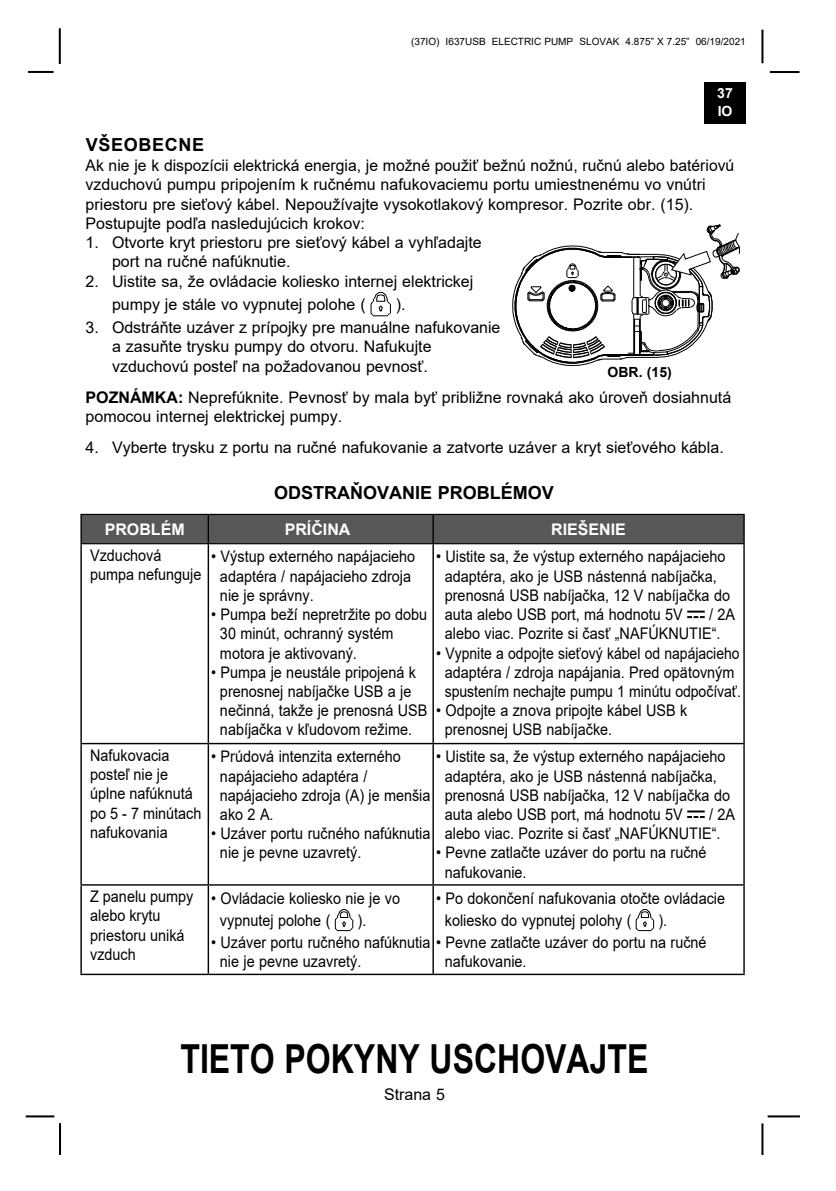
<style>
.page{position:relative;width:836px;height:1191px;background:#fff}
.page>*{position:absolute;margin:0;border:0;box-sizing:border-box;transform-origin:0 0}
.t1{font:700 40px "Arial";color:#000;scale:.8 1}
.t2{font:700 18px "Arial";color:#000}
.t3{font:16px/19.2px "Arial";color:#000;scale:.9 1}
.t4{font:16px/19.2px "Arial";color:#000}
.t5{font:700 16px "Arial";color:#fff}
.t6{font:16px "Arial";color:#000;scale:.89 1}
.t7{font:700 14px "Arial";color:#000}
.t8{font:700 14px/18px "Arial";color:#fff}
.t9{font:10px "Arial";color:#000}
.s1{font-weight:700}
</style>
<div class="page">
<hr style="left:767px;top:1115px;width:32px;height:2px;background:#000">
<hr style="left:769px;top:71px;width:30px;height:2px;background:#000">
<hr style="left:761px;top:30px;width:2px;height:33px;background:#000">
<hr style="left:761px;top:1123px;width:2px;height:32px;background:#000">
<hr style="left:28px;top:71px;width:26px;height:2px;background:#000">
<hr style="left:59px;top:28px;width:2px;height:36px;background:#000">
<hr style="left:59px;top:1123px;width:2px;height:32px;background:#000">
<hr style="left:26px;top:1115px;width:28px;height:2px;background:#000">
<div style="left:704px;top:83px;width:41px;height:41px;background:#000"></div>
<hr style="left:80px;top:544px;width:2px;height:199px;background:#000">
<hr style="left:207px;top:544px;width:2px;height:199px;background:#000">
<hr style="left:432px;top:544px;width:1px;height:199px;background:#000">
<hr style="left:743px;top:544px;width:1px;height:199px;background:#000">
<hr style="left:80px;top:743px;width:128px;height:1px;background:#000">
<hr style="left:80px;top:744px;width:2px;height:140px;background:#000">
<hr style="left:208px;top:743px;width:225px;height:1px;background:#000">
<hr style="left:207px;top:744px;width:2px;height:140px;background:#000">
<hr style="left:433px;top:743px;width:311px;height:1px;background:#000">
<hr style="left:432px;top:744px;width:1px;height:140px;background:#000">
<hr style="left:743px;top:744px;width:1px;height:140px;background:#000">
<hr style="left:80px;top:884px;width:128px;height:1px;background:#000">
<hr style="left:80px;top:885px;width:2px;height:88px;background:#000">
<hr style="left:208px;top:884px;width:225px;height:1px;background:#000">
<hr style="left:207px;top:885px;width:2px;height:88px;background:#000">
<hr style="left:433px;top:884px;width:311px;height:1px;background:#000">
<hr style="left:432px;top:885px;width:1px;height:88px;background:#000">
<hr style="left:743px;top:885px;width:1px;height:88px;background:#000">
<hr style="left:80px;top:973px;width:128px;height:2px;background:#000">
<hr style="left:208px;top:973px;width:225px;height:2px;background:#000">
<hr style="left:433px;top:973px;width:311px;height:2px;background:#000">
<hr style="left:80px;top:515px;width:2px;height:28px;background:#000">
<hr style="left:80px;top:514px;width:128px;height:1px;background:#000">
<div style="left:81px;top:514px;width:663px;height:29px;background:#595757"></div>
<hr style="left:80px;top:543px;width:128px;height:1px;background:#000">
<hr style="left:208px;top:543px;width:225px;height:1px;background:#000">
<hr style="left:433px;top:543px;width:311px;height:1px;background:#000">
<svg style="left:687px;top:610px;width:17px;height:8px"></svg>
<svg style="left:687px;top:810px;width:17px;height:8px"></svg>
<svg style="left:334px;top:909px;width:19px;height:22px"></svg>
<svg style="left:635px;top:909px;width:19px;height:22px"></svg>
<svg style="left:370px;top:291px;width:21px;height:25px"></svg>
<svg style="left:512px;top:224px;width:228px;height:142px"></svg>
<p class="t9" style="left:411px;top:35px;width:336px">(37IO) I637USB ELECTRIC PUMP SLOVAK 4.875” X 7.25” 06/19/2021</p>
<p class="t8" style="left:717px;top:85px;width:17px">37<br>IO</p>
<p class="t2" style="left:86px;top:132px;width:40px">VŠEOBECNE</p>
<p class="t4" style="left:85px;top:156px;width:650px">Ak nie je k dispozícii elektrická energia, je možné použiť bežnú nožnú, ručnú alebo batériovú vzduchovú pumpu pripojením k ručnému nafukovaciemu portu umiestnenému vo vnútri priestoru pre sieťový kábel. nepoužívajte vysokotlakový kompresor. Pozrite obr. (15).<br>Postupujte podľa nasledujúcich krokov:</p>
<p class="t4" style="left:112px;top:233px;width:371px;text-indent:-26px">1. Otvorte kryt priestoru pre sieťový kábel a vyhľadajte port na ručné nafúknutie.</p>
<p class="t4" style="left:112px;top:269px;width:363px;line-height:23.2px;text-indent:-26px">2. Uistite sa, že ovládacie koliesko internej elektrickej pumpy je stále vo vypnutej polohe (</p>
<p class="t4" style="left:395px;top:294px;width:11px">).</p>
<p class="t4" style="left:112px;top:318px;width:390px;text-indent:-26px">3. Odstráňte uzáver z prípojky pre manuálne nafukovanie a zasuňte trysku pumpy do otvoru. Nafukujte vzduchovú posteľ na požadovanou pevnosť.</p>
<p class="t4" style="left:85px;top:387px;width:647px"><span class="s1">POZNÁMKA:</span> Neprefúknite. Pevnosť by mala byť približne rovnaká ako úroveň dosiahnutá pomocou internej elektrickej pumpy.</p>
<p class="t4" style="left:85px;top:438px;width:639px">4. Vyberte trysku z portu na ručné nafukovanie a zatvorte uzáver a kryt sieťového kábla.</p>
<p class="t7" style="left:607px;top:362px;width:66px">OBR. (15)</p>
<p class="t2" style="left:274px;top:480px;width:281px">ODSTRAŇOVANIE PROBLÉMOV</p>
<p class="t5" style="left:105px;top:518px;width:82px">PROBLÉM</p>
<p class="t5" style="left:284px;top:518px;width:67px">PRÍČINA</p>
<p class="t5" style="left:551px;top:518px;width:76px">RIEŠENIE</p>
<p class="t3" style="left:90px;top:546px;width:125px">Vzduchová pumpa nefunguje</p>
<p class="t3" style="left:220px;top:547px;width:218px;text-indent:-9px">• Výstup externého napájacieho adaptéra / napájacieho zdroja nie je správny.</p>
<p class="t3" style="left:220px;top:605px;width:232px;text-indent:-9px">• Pumpa beží nepretržite po dobu<br>30 minút, ochranný systém motora je aktivovaný.</p>
<p class="t3" style="left:220px;top:662px;width:232px;text-indent:-9px">• Pumpa je neustále pripojená k prenosnej nabíjačke USB a je nečinná, takže je prenosná USB nabíjačka v kľudovom režime.</p>
<p class="t3" style="left:444px;top:547px;width:318px;text-indent:-9px">• Uistite sa, že výstup externého napájacieho adaptéra, ako je USB nástenná nabíjačka, prenosná USB nabíjačka, 12 V nabíjačka do auta alebo USB port, má hodnotu 5V</p>
<p class="t3" style="left:444px;top:605px;width:324px;text-indent:264px">/ 2A alebo viac. Pozrite si časť „NAFÚKNUTIE“.</p>
<p class="t3" style="left:436px;top:643px;width:340px;text-align:center">• Vypnite a odpojte sieťový kábel od napájacieho adaptéra / zdroja napájania. Pred opätovným spustením nechajte pumpu 1 minútu odpočívať.</p>
<p class="t3" style="left:444px;top:701px;width:271px;text-indent:-9px">• Odpojte a znova pripojte kábel USB k prenosnej USB nabíjačke.</p>
<p class="t3" style="left:90px;top:745px;width:125px">Nafukovacia posteľ nie je úplne nafúknutá po 5 - 7 minútach nafukovania</p>
<p class="t3" style="left:220px;top:747px;width:235px;text-indent:-9px">• Prúdová intenzita externého napájacieho adaptéra / napájacieho zdroja (A) je menšia ako 2 A.</p>
<p class="t3" style="left:444px;top:747px;width:318px;text-indent:-9px">• Uistite sa, že výstup externého napájacieho adaptéra, ako je USB nástenná nabíjačka, prenosná USB nabíjačka, 12 V nabíjačka do auta alebo USB port, má hodnotu 5V</p>
<p class="t3" style="left:444px;top:804px;width:324px;text-indent:264px">/ 2A alebo viac. Pozrite si časť „NAFÚKNUTIE“.</p>
<p class="t3" style="left:444px;top:843px;width:292px;text-indent:-9px">• Pevne zatlačte uzáver do portu na ručné nafukovanie.</p>
<p class="t3" style="left:220px;top:824px;width:235px;text-indent:-9px">• Uzáver portu ručného nafúknutia nie je pevne uzavretý.</p>
<p class="t3" style="left:90px;top:887px;width:116px">Z panelu pumpy alebo krytu priestoru uniká vzduch</p>
<p class="t3" style="left:220px;top:887px;width:201px;line-height:22px;text-indent:-9px">• Ovládacie koliesko nie je vo vypnutej polohe (</p>
<p class="t3" style="left:444px;top:887px;width:313px;line-height:22px;text-indent:-9px">• Po dokončení nafukovania otočte ovládacie koliesko do vypnutej polohy (</p>
<p class="t3" style="left:357px;top:910px;width:11px">).</p>
<p class="t3" style="left:220px;top:932px;width:542px;text-indent:-9px">• Uzáver portu ručného nafúknutia • Pevne zatlačte uzáver do portu na ručné nie je pevne uzavretý.</p>
<p class="t6" style="left:658px;top:909px;width:11px">).</p>
<p class="t3" style="left:444px;top:951px;width:92px">nafukovanie.</p>
<h1 class="t1" style="left:180px;top:1030px;width:586px">TIETO POKYNY USCHOVAJTE</h1>
<p class="t4" style="left:384px;top:1084px;width:62px">Strana 5</p>
</div>
